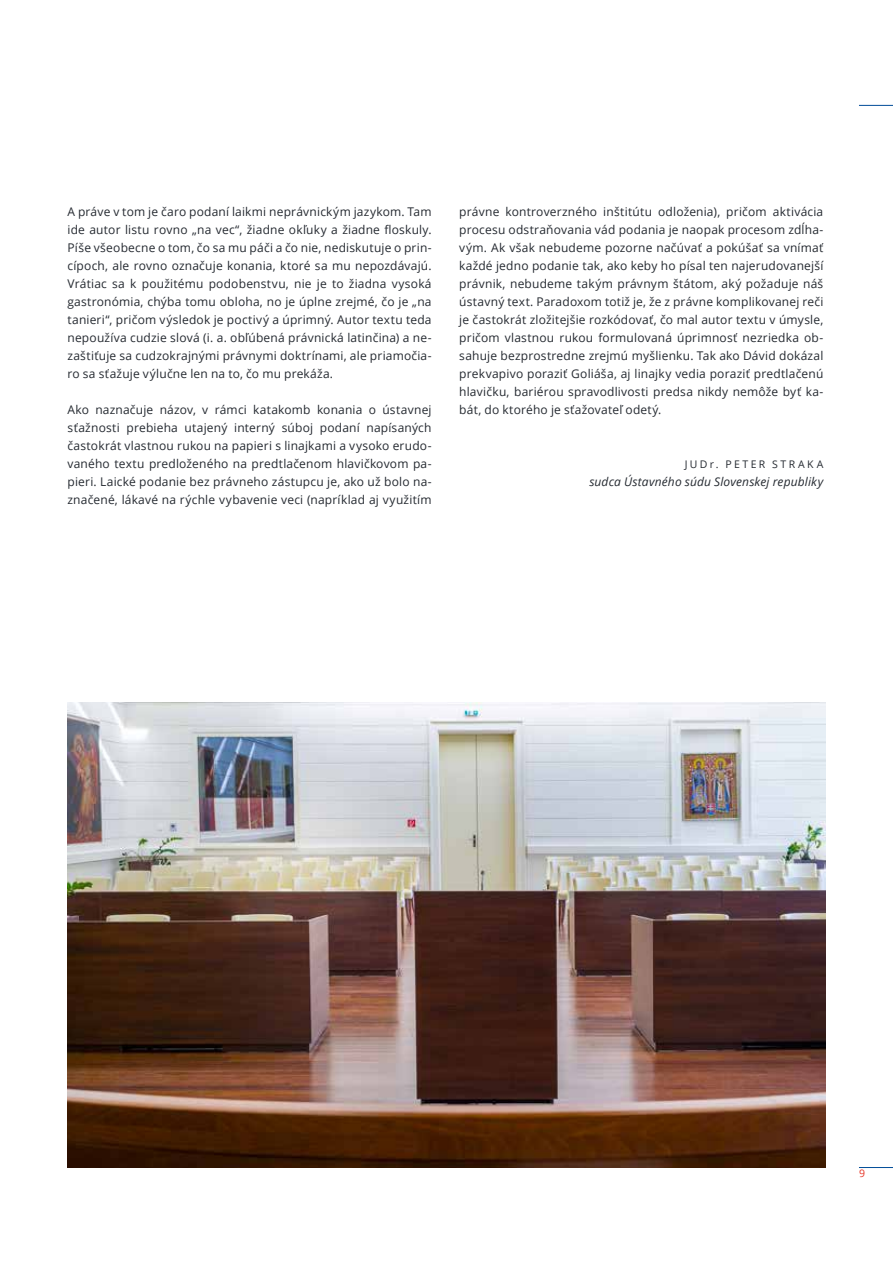
<style>
.page{position:relative;width:893px;height:1263px;background:#fff}
.page>*{position:absolute;margin:0;border:0;box-sizing:border-box;transform-origin:0 0}
.t1{font:12px/18px "Open Sans";letter-spacing:.015em;color:#252a31;text-align:justify}
.t2{font:italic 12px "Open Sans";letter-spacing:.015em;color:#252a31}
.t3{font:10.5px "Open Sans";letter-spacing:.23em;color:#252a31}
.t4{font:10.5px "Open Sans";color:#e73628}
</style>
<div class="page">
<hr style="left:0;top:0;width:1px;height:1263px;background:#e9eaef">
<hr style="left:859px;top:105px;width:34px;height:1px;background:#004c98">
<hr style="left:859px;top:1167px;width:34px;height:1px;background:#004c98">
<img style="left:68px;top:702px;width:757px;height:465px">
<p class="t1" style="left:68px;top:202px;width:366px">A práve v tom je čaro podaní laikmi neprávnickým jazykom. Tam ide autor listu rovno „na vec“, žiadne okľuky a žiadne floskuly.<br>Píše všeobecne o tom, čo sa mu páči a čo nie, nediskutuje o prin&shy;cípoch, ale rovno označuje konania, ktoré sa mu nepozdávajú.<br>Vrátiac sa k použitému podobenstvu, nie je to žiadna vysoká gastronómia, chýba tomu obloha, no je úplne zrejmé, čo je „na tanieri“, pričom výsledok je poctivý a úprimný. Autor textu teda nepoužíva cudzie slová (i. a. obľúbená právnická latinčina) a ne&shy;zaštiťuje sa cudzokrajnými právnymi doktrínami, ale priamočia&shy;ro sa sťažuje výlučne len na to, čo mu prekáža.</p>
<p class="t1" style="left:68px;top:400px;width:366px">Ako naznačuje názov, v rámci katakomb konania o ústavnej sťažnosti prebieha utajený interný súboj podaní napísaných častokrát vlastnou rukou na papieri s linajkami a vysoko erudo&shy;vaného textu predloženého na predtlačenom hlavičkovom pa&shy;pieri. Laické podanie bez právneho zástupcu je, ako už bolo na&shy;značené, lákavé na rýchle vybavenie veci (napríklad aj využitím</p>
<p class="t1" style="left:459px;top:202px;width:366px">právne kontroverzného inštitútu odloženia), pričom aktivácia procesu odstraňovania vád podania je naopak procesom zdĺha&shy;vým. Ak však nebudeme pozorne načúvať a pokúšať sa vnímať každé jedno podanie tak, ako keby ho písal ten najerudovanejší právnik, nebudeme takým právnym štátom, aký požaduje náš ústavný text. Paradoxom totiž je, že z právne komplikovanej reči je častokrát zložitejšie rozkódovať, čo mal autor textu v úmysle, pričom vlastnou rukou formulovaná úprimnosť nezriedka ob&shy;sahuje bezprostredne zrejmú myšlienku. Tak ako Dávid dokázal prekvapivo poraziť Goliáša, aj linajky vedia poraziť predtlačenú hlavičku, bariérou spravodlivosti predsa nikdy nemôže byť ka&shy;bát, do ktorého je sťažovateľ odetý.</p>
<p class="t3" style="left:685px;top:457px;width:140px">JUDr. PETER STRAKA</p>
<p class="t2" style="left:589px;top:473px;width:235px">sudca Ústavného súdu Slovenskej republiky</p>
<p class="t4" style="left:859px;top:1166px;width:8px">9</p>
</div>
